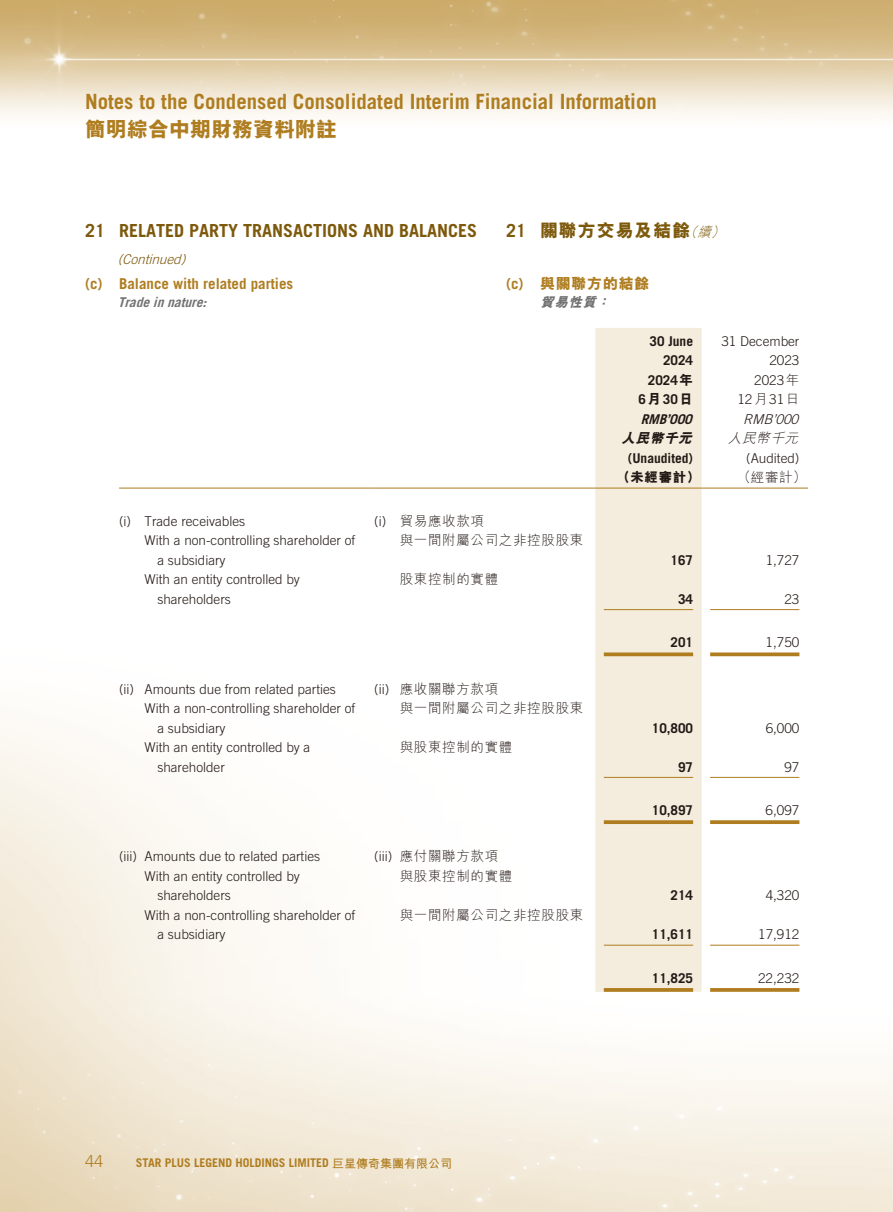
<style>
.page{position:relative;width:893px;height:1212px;background:#fff}
.page>*{position:absolute;margin:0;border:0;box-sizing:border-box;transform-origin:0 0}
.t1{font:700 21px "Trade Gothic LT Std";color:#af7d20}
.t2{font:800 21px "M Hei HK";color:#af7d20}
.t3{font:700 18px "Trade Gothic LT Std";color:#7d590c}
.t4{font:800 18px "M Hei HK";letter-spacing:.05em;color:#7d590c}
.t5{font:300 16.5px "Trade Gothic LT Std";color:#af7d20}
.t6{font:700 15px "Trade Gothic LT Std";color:#af7d20}
.t7{font:800 15px "M Hei HK";letter-spacing:.05em;color:#af7d20}
.t8{font:300 13.5px/19.5px "Trade Gothic LT Std";color:#231916}
.t9{font:300 13.5px "M Hei HK";letter-spacing:.05em;color:#231916}
.t10{font:700 13.5px/19.5px "Trade Gothic LT Std";color:#231916;text-align:right}
.t11{font:italic 700 13.5px "Trade Gothic LT Std";color:#727272}
.t12{font:italic 300 13.5px "Trade Gothic LT Std";color:#7d590c}
.t13{font:italic 700 13.5px "Trade Gothic LT Std";color:#231916}
.t14{font:italic 300 13.5px "Trade Gothic LT Std";color:#231916}
.t15{font:800 13.5px "M Hei HK";color:#231916}
.t16{font:italic 800 13.5px "M Hei HK";color:#231916}
.t17{font:italic 300 13.5px "M Hei HK";color:#231916}
.t18{font:italic 800 13.5px "M Hei HK";color:#727272}
.t19{font:700 12px "Trade Gothic LT Std";color:#af7d20}
.s1{font-family:"Trade Gothic LT Std";font-weight:700}
.s2{font-weight:300;font-style:italic;font-size:13.5px}
.s3{font-family:"M Hei HK";font-weight:800}
.s4{font-family:"M Hei HK"}
.s5{font-family:"Trade Gothic LT Std"}
</style>
<div class="page">
<img style="left:0;top:0;width:893px;height:1212px">
<div style="left:595px;top:328px;width:107px;height:664px;background:#f4ecdc"></div>
<hr style="left:119px;top:488px;width:255px;height:1px;background:#af7d20">
<hr style="left:374px;top:488px;width:221px;height:1px;background:#af7d20">
<hr style="left:595px;top:488px;width:107px;height:1px;background:#af7d20">
<hr style="left:702px;top:488px;width:106px;height:1px;background:#af7d20">
<hr style="left:604px;top:609px;width:89px;height:1px;background:#af7d20">
<hr style="left:710px;top:609px;width:89px;height:1px;background:#af7d20">
<svg style="left:604px;top:652px;width:89px;height:4px"></svg>
<svg style="left:710px;top:652px;width:89px;height:4px"></svg>
<hr style="left:604px;top:777px;width:89px;height:1px;background:#af7d20">
<hr style="left:710px;top:777px;width:89px;height:1px;background:#af7d20">
<svg style="left:604px;top:820px;width:89px;height:4px"></svg>
<svg style="left:710px;top:820px;width:89px;height:4px"></svg>
<hr style="left:604px;top:945px;width:89px;height:1px;background:#af7d20">
<hr style="left:710px;top:945px;width:89px;height:1px;background:#af7d20">
<svg style="left:604px;top:988px;width:89px;height:4px"></svg>
<svg style="left:710px;top:988px;width:89px;height:4px"></svg>
<h1 class="t1" style="left:85px;top:88px;width:573px">Notes to the Condensed Consolidated Interim Financial Information</h1>
<h1 class="t2" style="left:85px;top:119px;width:253px">簡明綜合中期財務資料附註</h1>
<h2 class="t3" style="left:85px;top:220px;width:394px">21 RELATED PARTY TRANSACTIONS AND BALANCES</h2>
<p class="t12" style="left:118px;top:251px;width:73px">(Continued)</p>
<p class="t6" style="left:85px;top:274px;width:210px">(c) Balance with related parties</p>
<p class="t11" style="left:118px;top:294px;width:94px">Tradeinnature:</p>
<h2 class="t4" style="left:506px;top:222px;width:223px"><span class="s1">21</span> 關聯方交易及結餘<span class="s2">（續）</span></h2>
<p class="t7" style="left:506px;top:275px;width:145px"><span class="s1">(c)</span> 與關聯方的結餘</p>
<p class="t18" style="left:540px;top:295px;width:75px">貿易性質：</p>
<p class="t10" style="left:650px;top:331px;width:45px">30 June<br>2024</p>
<p class="t8" style="left:721px;top:331px;width:80px;text-align:right">31 December<br>2023</p>
<p class="t10" style="left:638px;top:370px;width:56px">2024<span class="s3">年<br></span>6<span class="s3">月</span>30<span class="s3">日</span></p>
<p class="t8" style="left:737px;top:370px;width:64px;text-align:right">2023<span class="s4">年<br></span>12<span class="s4">月</span>31<span class="s4">日</span></p>
<p class="t13" style="left:641px;top:411px;width:57px">RMB’000</p>
<p class="t14" style="left:743px;top:411px;width:60px">RMB’000</p>
<p class="t16" style="left:621px;top:431px;width:75px">人民幣千元</p>
<p class="t17" style="left:728px;top:431px;width:75px">人民幣千元</p>
<p class="t10" style="left:628px;top:448px;width:67px">(Unaudited)</p>
<p class="t8" style="left:746px;top:448px;width:55px">(Audited)</p>
<p class="t15" style="left:617px;top:470px;width:85px">（未經審計）</p>
<p class="t9" style="left:737px;top:470px;width:70px">（經審計）</p>
<p class="t8" style="left:119px;top:511px;width:128px">(i) Trade receivables</p>
<p class="t9" style="left:374px;top:514px;width:111px"><span class="s5">(i)</span> 貿易應收款項</p>
<p class="t8" style="left:157px;top:530px;width:200px;text-indent:-13px">With a non-controlling shareholder of a subsidiary</p>
<p class="t9" style="left:400px;top:533px;width:185px">與一間附屬公司之非控股股東</p>
<p class="t8" style="left:157px;top:569px;width:144px;text-indent:-13px">With an entity controlled by shareholders</p>
<p class="t9" style="left:400px;top:572px;width:100px">股東控制的實體</p>
<p class="t8" style="left:119px;top:679px;width:218px">(ii) Amounts due from related parties</p>
<p class="t9" style="left:374px;top:682px;width:126px"><span class="s5">(ii)</span> 應收關聯方款項</p>
<p class="t8" style="left:157px;top:698px;width:200px;text-indent:-13px">With a non-controlling shareholder of a subsidiary</p>
<p class="t9" style="left:400px;top:701px;width:185px">與一間附屬公司之非控股股東</p>
<p class="t8" style="left:157px;top:737px;width:155px;text-indent:-13px">With an entity controlled by a shareholder</p>
<p class="t9" style="left:400px;top:740px;width:114px">與股東控制的實體</p>
<p class="t8" style="left:119px;top:846px;width:203px">(iii) Amounts due to related parties</p>
<p class="t9" style="left:374px;top:849px;width:126px"><span class="s5">(iii)</span> 應付關聯方款項</p>
<p class="t8" style="left:157px;top:866px;width:144px;text-indent:-13px">With an entity controlled by shareholders</p>
<p class="t9" style="left:400px;top:869px;width:114px">與股東控制的實體</p>
<p class="t8" style="left:157px;top:905px;width:200px;text-indent:-13px">With a non-controlling shareholder of a subsidiary</p>
<p class="t9" style="left:400px;top:908px;width:185px">與一間附屬公司之非控股股東</p>
<p class="t5" style="left:85px;top:1152px;width:20px">44</p>
<p class="t19" style="left:136px;top:1155px;width:318px">STAR PLUS LEGEND HOLDINGS LIMITED <span class="s4">巨星傳奇集團有限公司</span></p>
<p class="t10" style="left:671px;top:550px;width:24px">167</p>
<p class="t8" style="left:766px;top:550px;width:35px">1,727</p>
<p class="t10" style="left:678px;top:589px;width:17px">34</p>
<p class="t8" style="left:784px;top:589px;width:17px">23</p>
<p class="t10" style="left:671px;top:632px;width:24px">201</p>
<p class="t8" style="left:766px;top:632px;width:35px">1,750</p>
<p class="t10" style="left:652px;top:718px;width:43px">10,800</p>
<p class="t8" style="left:766px;top:718px;width:35px">6,000</p>
<p class="t10" style="left:678px;top:757px;width:17px">97</p>
<p class="t8" style="left:784px;top:757px;width:17px">97</p>
<p class="t10" style="left:652px;top:800px;width:43px">10,897</p>
<p class="t8" style="left:766px;top:800px;width:35px">6,097</p>
<p class="t10" style="left:671px;top:885px;width:24px">214</p>
<p class="t8" style="left:766px;top:885px;width:35px">4,320</p>
<p class="t10" style="left:652px;top:924px;width:43px">11,611</p>
<p class="t8" style="left:758px;top:924px;width:43px">17,912</p>
<p class="t10" style="left:652px;top:968px;width:43px">11,825</p>
<p class="t8" style="left:758px;top:968px;width:43px">22,232</p>
</div>
